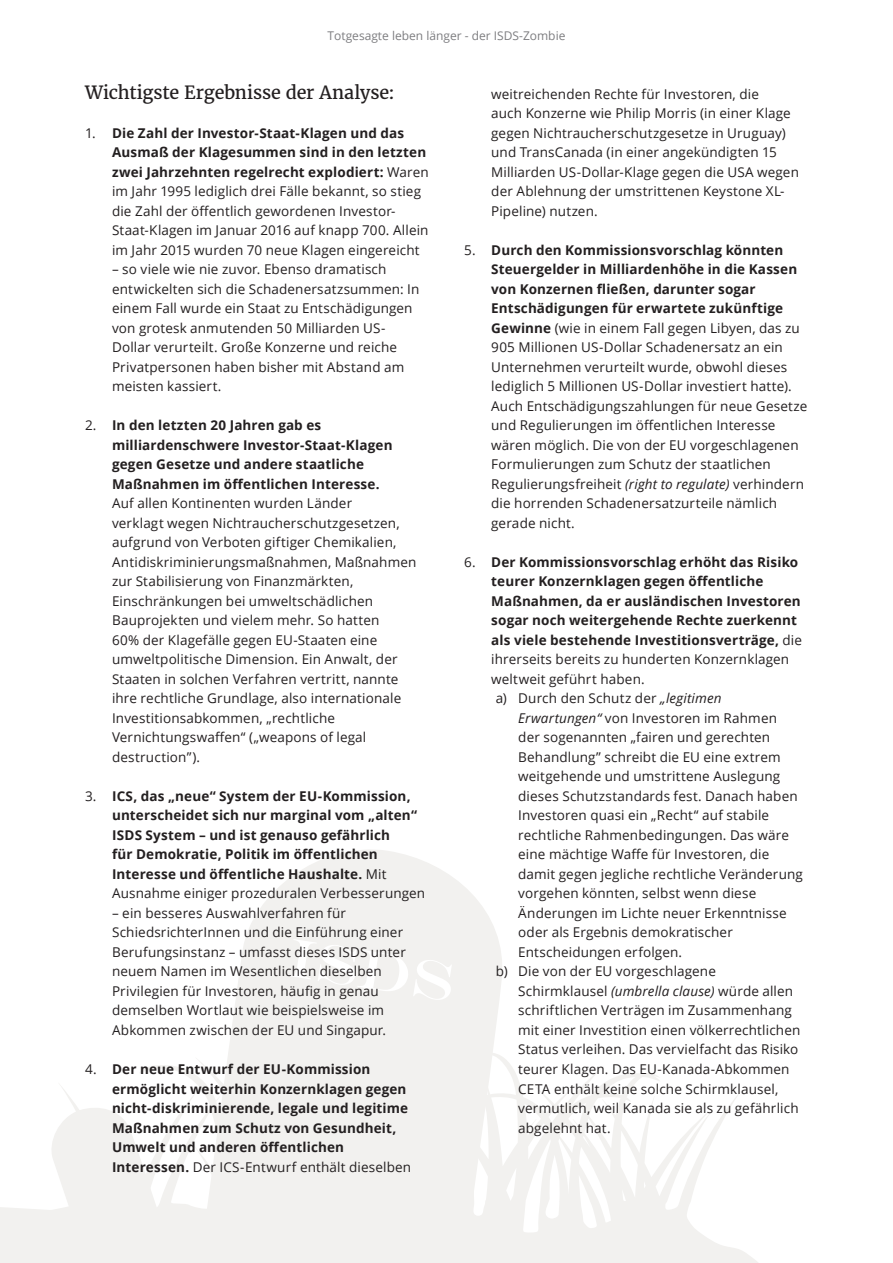
<style>
.page{position:relative;width:893px;height:1263px;background:#fff}
.page>*{position:absolute;margin:0;border:0;box-sizing:border-box;transform-origin:0 0}
.Kop_3{font:18px "Merriweather";letter-spacing:-.01em;color:#231f20}
.Opsomming_cijfers{font:13.5px/19.5px "Open Sans";letter-spacing:.01em;color:#231f20}
._2e_opsomming{font:13.5px/19.5px "Open Sans";letter-spacing:.01em;color:#231f20}
.Opsomming_cijfers-2{font:700 13.5px/19.5px "Open Sans";letter-spacing:.01em;color:#231f20}
.t1{font:12px "Open Sans";color:#7d7d80}
.s1{font-weight:700}
.s2{font-weight:400}
.s3{font-style:italic}
</style>
<div class="page">
<svg style="left:236px;top:850px;width:266px;height:145px;fill:#f2f1ef"></svg>
<svg style="left:288px;top:939px;width:164px;height:56px"></svg>
<svg style="left:0;top:995px;width:758px;height:268px;fill:#f2f1ef"></svg>
<p class="t1" style="left:328px;top:27px;width:239px">Totgesagte leben länger - der ISDS-Zombie</p>
<p class="Kop_3" style="left:85px;top:81px;width:311px">Wichtigste Ergebnisse der Analyse:</p>
<p class="Opsomming_cijfers" style="left:112px;top:123px;width:318px;text-indent:-27px">1. <span class="s1">Die Zahl der Investor-Staat-Klagen und das Ausmaß der Klagesummen sind in den letzten zwei Jahrzehnten regelrecht explodiert:</span> Waren im Jahr 1995 lediglich drei Fälle bekannt, so stieg die Zahl der öffentlich gewordenen Investor-Staat-Klagen im Januar 2016 auf knapp 700. Allein im Jahr 2015 wurden 70 neue Klagen eingereicht</p>
<p class="Opsomming_cijfers" style="left:112px;top:259px;width:309px">– so viele wie nie zuvor. Ebenso dramatisch entwickelten sich die Schadenersatzsummen: In einem Fall wurde ein Staat zu Entschädigungen von grotesk anmutenden 50 Milliarden US-Dollar verurteilt. Große Konzerne und reiche Privatpersonen haben bisher mit Abstand am meisten kassiert.</p>
<p class="Opsomming_cijfers" style="left:112px;top:415px;width:306px;text-indent:-27px">2. <span class="s1">In den letzten 20 Jahren gab es milliardenschwere Investor-Staat-Klagen gegen Gesetze und andere staatliche Maßnahmen im öffentlichen Interesse.<br></span>Auf allen Kontinenten wurden Länder<br>verklagt wegen Nichtraucherschutzgesetzen, aufgrund von Verboten giftiger Chemikalien, Antidiskriminierungsmaßnahmen, Maßnahmen zur Stabilisierung von Finanzmärkten, Einschränkungen bei umweltschädlichen Bauprojekten und vielem mehr. So hatten<br>60% der Klagefälle gegen EU-Staaten eine umweltpolitische Dimension. Ein Anwalt, der Staaten in solchen Verfahren vertritt, nannte ihre rechtliche Grundlage, also internationale Investitionsabkommen, „rechtliche Vernichtungswaffen“ („weapons of legal destruction”).</p>
<p class="Opsomming_cijfers-2" style="left:112px;top:786px;width:315px;text-indent:-27px"><span class="s2">3.</span> ICS, das „neue“ System der EU-Kommission, unterscheidet sich nur marginal vom „alten“ ISDS System – und ist genauso gefährlich<br>für Demokratie, Politik im öffentlichen Interesse und öffentliche Haushalte. <span class="s2">Mit Ausnahme einiger prozeduralen Verbesserungen</span></p>
<p class="Opsomming_cijfers" style="left:112px;top:903px;width:295px">– ein besseres Auswahlverfahren für SchiedsrichterInnen und die Einführung einer Berufungsinstanz – umfasst dieses ISDS unter neuem Namen im Wesentlichen dieselben Privilegien für Investoren, häufig in genau demselben Wortlaut wie beispielsweise im Abkommen zwischen der EU und Singapur.</p>
<p class="Opsomming_cijfers-2" style="left:112px;top:1059px;width:301px;text-indent:-27px"><span class="s2">4.</span> Der neue Entwurf der EU-Kommission ermöglicht weiterhin Konzernklagen gegen nicht-diskriminierende, legale und legitime Maßnahmen zum Schutz von Gesundheit, Umwelt und anderen öffentlichen Interessen. <span class="s2">Der ICS-Entwurf enthält dieselben</span></p>
<p class="Opsomming_cijfers" style="left:491px;top:84px;width:309px">weitreichenden Rechte für Investoren, die<br>auch Konzerne wie Philip Morris (in einer Klage gegen Nichtraucherschutzgesetze in Uruguay) und TransCanada (in einer angekündigten 15<br>Milliarden US-Dollar-Klage gegen die USA wegen der Ablehnung der umstrittenen Keystone XL-Pipeline) nutzen.</p>
<p class="Opsomming_cijfers" style="left:491px;top:240px;width:318px;text-indent:-27px">5. <span class="s1">Durch den Kommissionsvorschlag könnten Steuergelder in Milliardenhöhe in die Kassen von Konzernen fließen, darunter sogar Entschädigungen für erwartete zukünftige Gewinne</span> (wie in einem Fall gegen Libyen, das zu 905 Millionen US-Dollar Schadenersatz an ein Unternehmen verurteilt wurde, obwohl dieses lediglich 5 Millionen US-Dollar investiert hatte).<br>Auch Entschädigungszahlungen für neue Gesetze und Regulierungen im öffentlichen Interesse wären möglich. Die von der EU vorgeschlagenen Formulierungen zum Schutz der staatlichen Regulierungsfreiheit <span class="s3">(right to regulate)</span> verhindern die horrenden Schadenersatzurteile nämlich gerade nicht.</p>
<p class="Opsomming_cijfers-2" style="left:491px;top:552px;width:312px;text-indent:-27px"><span class="s2">6.</span> Der Kommissionsvorschlag erhöht das Risiko teurer Konzernklagen gegen öffentliche Maßnahmen, da er ausländischen Investoren sogar noch weitergehende Rechte zuerkennt als viele bestehende Investitionsverträge, <span class="s2">die ihrerseits bereits zu hunderten Konzernklagen weltweit geführt haben.</span></p>
<p class="_2e_opsomming" style="left:518px;top:688px;width:286px;text-indent:-23px">a) Durch den Schutz der <span class="s3">„legitimen Erwartungen“</span> von Investoren im Rahmen<br>der sogenannten „fairen und gerechten Behandlung” schreibt die EU eine extrem weitgehende und umstrittene Auslegung dieses Schutzstandards fest. Danach haben Investoren quasi ein „Recht“ auf stabile rechtliche Rahmenbedingungen. Das wäre eine mächtige Waffe für Investoren, die damit gegen jegliche rechtliche Veränderung vorgehen könnten, selbst wenn diese Änderungen im Lichte neuer Erkenntnisse oder als Ergebnis demokratischer Entscheidungen erfolgen.</p>
<p class="_2e_opsomming" style="left:518px;top:961px;width:284px;text-indent:-23px">b) Die von der EU vorgeschlagene Schirmklausel <span class="s3">(umbrella clause)</span> würde allen schriftlichen Verträgen im Zusammenhang mit einer Investition einen völkerrechtlichen Status verleihen. Das vervielfacht das Risiko teurer Klagen. Das EU-Kanada-Abkommen CETA enthält keine solche Schirmklausel, vermutlich, weil Kanada sie als zu gefährlich abgelehnt hat.</p>
</div>
